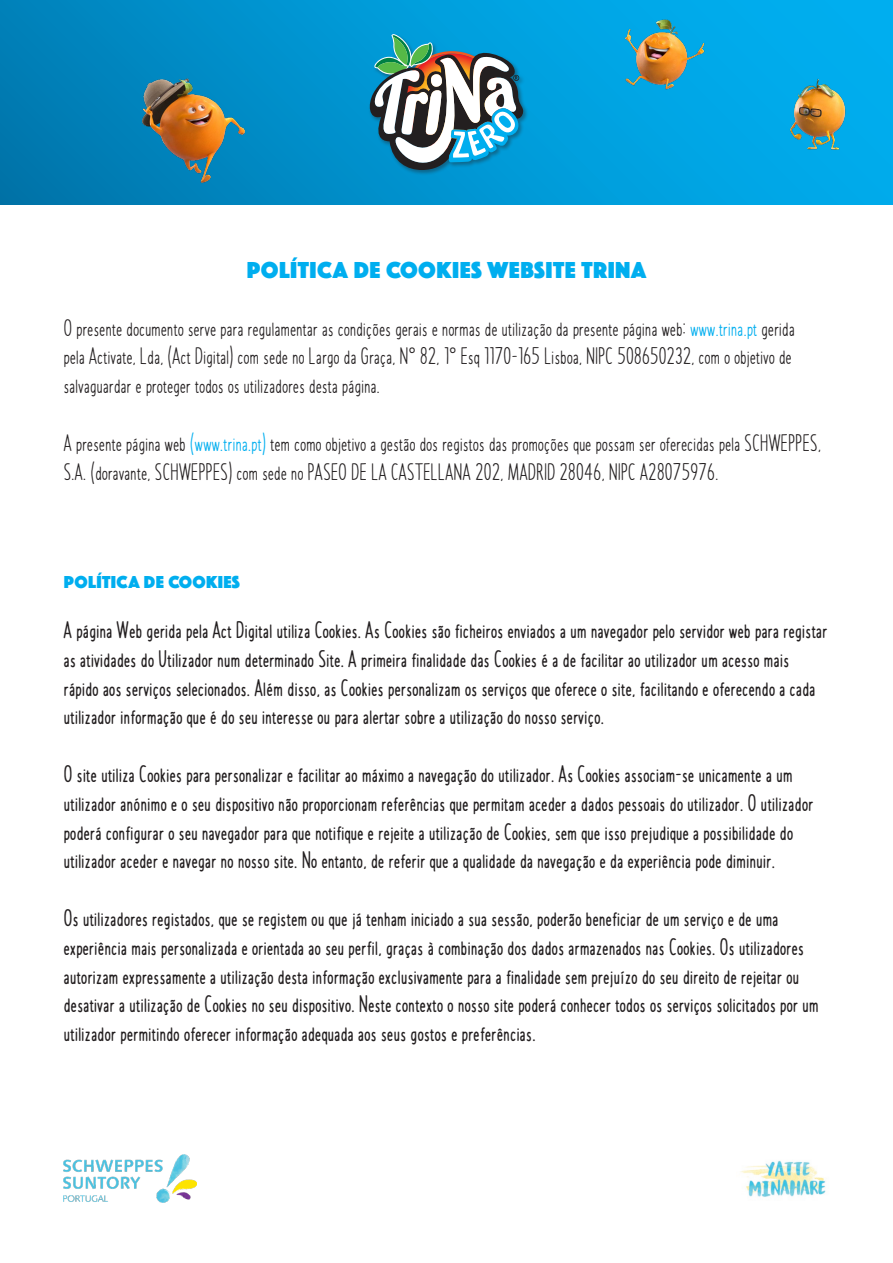
<style>
.page{position:relative;width:893px;height:1263px;background:#fff}
.page>*{position:absolute;margin:0;border:0;box-sizing:border-box;transform-origin:0 0}
.t1{font:700 24px/28.8px "Jovial Sans";letter-spacing:.02em;color:#231f20}
.t2{font:24px/28.8px "Jovial Sans";letter-spacing:.02em;color:#231f20}
.t3{font:24px "Phosphate Solid";letter-spacing:.02em;color:#00aeef}
.t4{font:18px "Phosphate Solid";letter-spacing:.02em;color:#00aeef}
.s1{color:#00aeef}
</style>
<div class="page">
<img style="left:740px;top:1160px;width:86px;height:37px">
<img style="left:64px;top:1155px;width:132px;height:48px">
<div style="left:0;top:0;width:893px;height:204px;background:linear-gradient(to right,#007eb6,#00b2f3)"></div>
<div style="left:369px;top:33px;width:160px;height:143px;background:#231f20;opacity:.4"></div>
<svg style="left:367px;top:34px;width:157px;height:136px"></svg>
<img style="left:136px;top:77px;width:109px;height:110px">
<img style="left:615px;top:17px;width:94px;height:78px">
<img style="left:785px;top:77px;width:65px;height:76px">
<p class="t3" style="left:247px;top:253px;width:401px">POLÍTICA DE COOKIES WEBSITE TRINA</p>
<p class="t2" style="left:64px;top:313px;width:732px">O presente documento serve para regulamentar as condições gerais e normas de utilização da presente página web: <span class="s1">www.trina.pt</span> gerida pela Activate, Lda, (Act Digital) com sede no Largo da Graça, Nº 82, 1º Esq 1170-165 Lisboa, NIPC 508650232, com o objetivo de salvaguardar e proteger todos os utilizadores desta página.</p>
<p class="t2" style="left:64px;top:429px;width:759px">A presente página web <span class="s1">(www.trina.pt)</span> tem como objetivo a gestão dos registos das promoções que possam ser oferecidas pela SCHWEPPES,<br>S.A. (doravante, SCHWEPPES) com sede no PASEO DE LA CASTELLANA 202, MADRID 28046, NIPC A28075976.</p>
<p class="t4" style="left:64px;top:569px;width:178px">POLÍTICA DE COOKIES</p>
<p class="t1" style="left:64px;top:616px;width:765px">A página Web gerida pela Act Digital utiliza Cookies. As Cookies são ficheiros enviados a um navegador pelo servidor web para registar as atividades do Utilizador num determinado Site. A primeira finalidade das Cookies é a de facilitar ao utilizador um acesso mais rápido aos serviços selecionados. Além disso, as Cookies personalizam os serviços que oferece o site, facilitando e oferecendo a cada utilizador informação que é do seu interesse ou para alertar sobre a utilização do nosso serviço.</p>
<p class="t1" style="left:64px;top:760px;width:751px">O site utiliza Cookies para personalizar e facilitar ao máximo a navegação do utilizador. As Cookies associam-se unicamente a um utilizador anónimo e o seu dispositivo não proporcionam referências que permitam aceder a dados pessoais do utilizador. O utilizador poderá configurar o seu navegador para que notifique e rejeite a utilização de Cookies, sem que isso prejudique a possibilidade do utilizador aceder e navegar no nosso site. No entanto, de referir que a qualidade da navegação e da experiência pode diminuir.</p>
<p class="t1" style="left:64px;top:904px;width:756px">Os utilizadores registados, que se registem ou que já tenham iniciado a sua sessão, poderão beneficiar de um serviço e de uma experiência mais personalizada e orientada ao seu perfil, graças à combinação dos dados armazenados nas Cookies. Os utilizadores autorizam expressamente a utilização desta informação exclusivamente para a finalidade sem prejuízo do seu direito de rejeitar ou desativar a utilização de Cookies no seu dispositivo. Neste contexto o nosso site poderá conhecer todos os serviços solicitados por um utilizador permitindo oferecer informação adequada aos seus gostos e preferências.</p>
</div>
